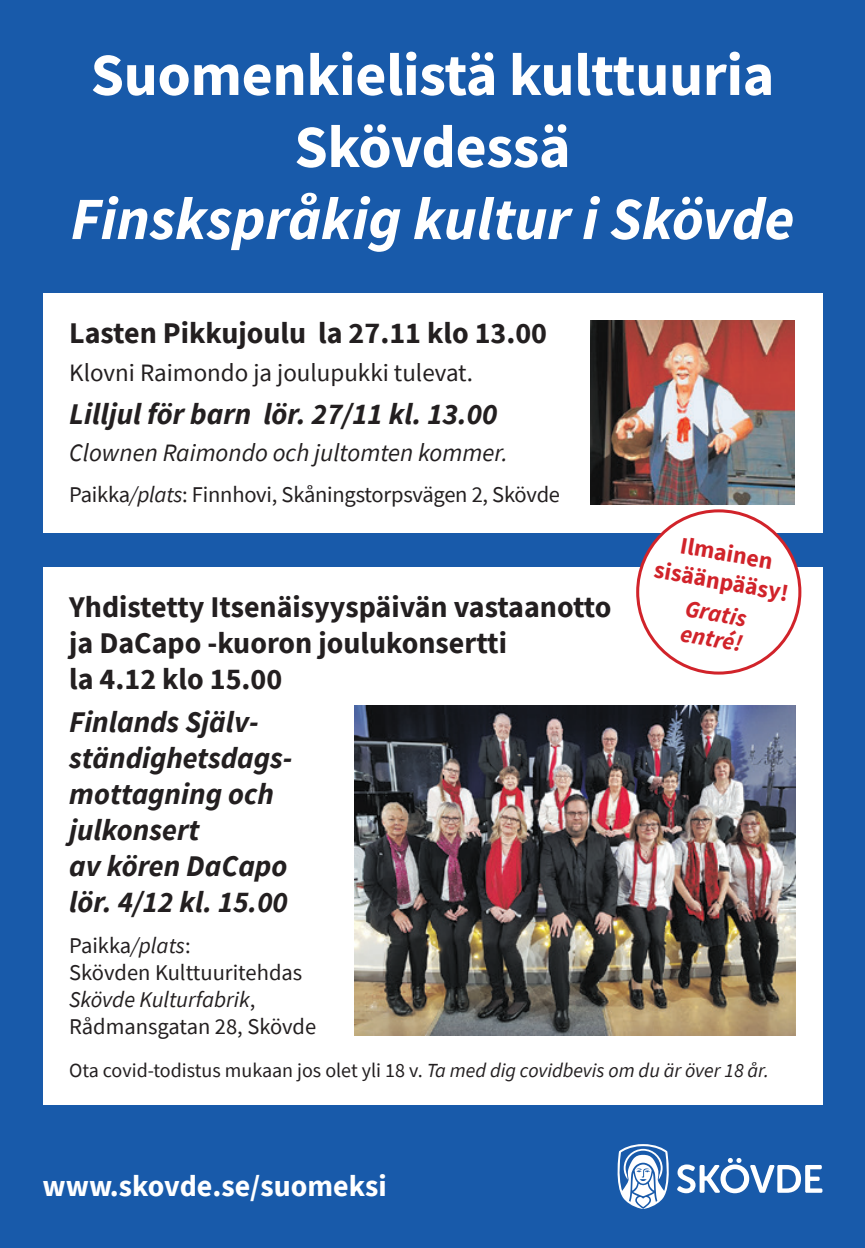
<style>
.page{position:relative;width:865px;height:1248px;background:#fff}
.page>*{position:absolute;margin:0;border:0;box-sizing:border-box;transform-origin:0 0}
.t1{font:700 60px/72px "Source Sans Pro";letter-spacing:-.005em;color:#fff;text-align:center}
.t2{font:italic 700 60px "Source Sans Pro";color:#fff}
.t3{font:italic 700 30px/36px "Source Sans Pro";color:#231f20}
.t4{font:700 30px/36px "Source Sans Pro";color:#231f20}
.t5{font:700 30px "Source Sans Pro";color:#fff}
.t6{font:25px "Source Sans Pro";color:#231f20}
.t7{font:italic 25px "Source Sans Pro";color:#231f20}
.t8{font:700 23.75px/28.5px "Source Sans Pro";color:#d1232a;text-align:center}
.t9{font:italic 700 23.75px/25.5px "Source Sans Pro";color:#d1232a}
.t10{font:22.5px/27px "Source Sans Pro";letter-spacing:-.01em;color:#231f20}
.t11{font:20px "Source Sans Pro";color:#231f20}
.s1{font-style:italic}
</style>
<div class="page">
<div style="left:1px;top:1px;width:862px;height:1245px;background:#185aaa"></div>
<div style="left:43px;top:567px;width:779px;height:537px;background:#fff"></div>
<svg style="left:617px;top:1144px;width:205px;height:64px"></svg>
<div style="left:43px;top:293px;width:779px;height:239px;background:#fff"></div>
<img style="left:354px;top:705px;width:441px;height:330px">
<img style="left:590px;top:321px;width:205px;height:183px">
<div style="left:637px;top:511px;width:162px;height:162px;background:#fff;border-radius:50%"></div>
<div style="left:636px;top:509px;width:165px;height:165px;border:3px solid #d1232a;border-radius:50%"></div>
<h1 class="t1" style="left:91px;top:38px;width:685px">Suomenkielistä kulttuuria<br>Skövdessä</h1>
<h1 class="t2" style="left:71px;top:178px;width:725px">Finskspråkig kultur i Skövde</h1>
<h2 class="t4" style="left:69px;top:315px;width:479px">Lasten Pikkujoulu la 27.11 klo 13.00</h2>
<p class="t6" style="left:69px;top:356px;width:405px">Klovni Raimondo ja joulupukki tulevat.</p>
<h2 class="t3" style="left:69px;top:395px;width:429px">Lilljul för barn lör. 27/11 kl. 13.00</h2>
<p class="t7" style="left:69px;top:436px;width:440px">Clownen Raimondo och jultomten kommer.</p>
<p class="t10" style="left:69px;top:481px;width:492px">Paikka<span class="s1">/plats</span>: Finnhovi, Skåningstorpsvägen 2, Skövde</p>
<p class="t8" style="left:662px;top:527px;width:138px;rotate:10deg">Ilmainen sisäänpääsy!</p>
<p class="t9" style="left:687px;top:594px;width:64px;rotate:10deg">Gratis entré!</p>
<h2 class="t4" style="left:69px;top:588px;width:544px">Yhdistetty Itsenäisyyspäivän vastaanotto ja DaCapo -kuoron joulukonsertti<br>la 4.12 klo 15.00</h2>
<h2 class="t3" style="left:69px;top:703px;width:225px">Finlands Själv&shy;ständighetsdags&shy;mottagning och julkonsert<br>av kören DaCapo lör. 4/12 kl. 15.00</h2>
<p class="t10" style="left:69px;top:932px;width:248px">Paikka<span class="s1">/plats</span>:<br>Skövden Kulttuuritehdas<br><span class="s1">Skövde Kulturfabrik</span>,<br>Rådmansgatan 28, Skövde</p>
<p class="t11" style="left:69px;top:1056px;width:701px">Ota covid-todistus mukaan jos olet yli 18 v. <span class="s1">Ta med dig covidbevis om du är över 18 år.</span></p>
<h2 class="t5" style="left:43px;top:1165px;width:346px">www.skovde.se/suomeksi</h2>
</div>
